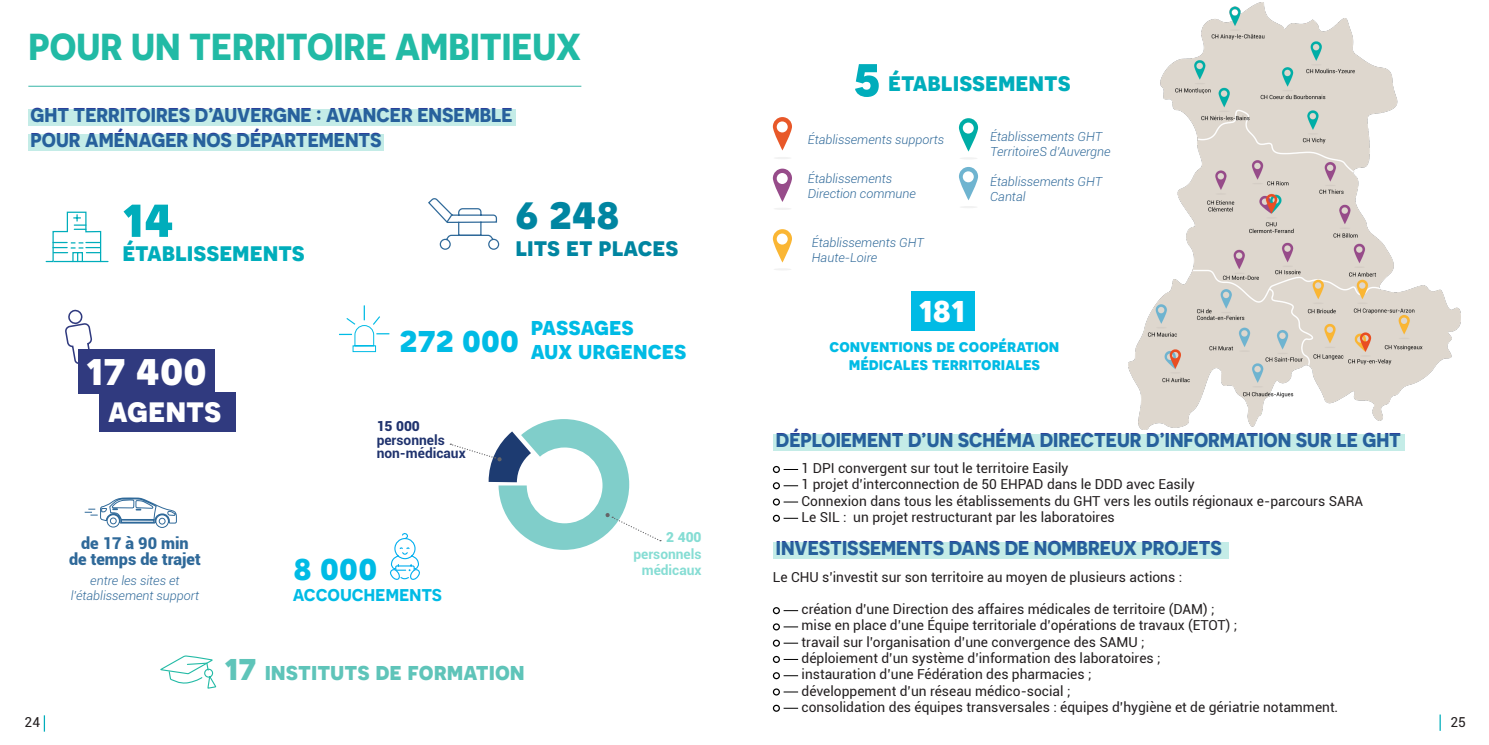
<style>
.page{position:relative;width:1489px;height:745px;background:#fff}
.page>*{position:absolute;margin:0;border:0;box-sizing:border-box;transform-origin:0 0}
.t1{font:700 57.5px "Novecentosans";color:#00adbb}
.t2{font:700 47.5px "Novecentosans";color:#0085a1}
.t3{font:700 46.25px "Novecentosans";color:#fff}
.t4{font:700 37.5px "Novecentosans";color:#22baa5}
.t5{font:700 37.5px "Novecentosans";letter-spacing:.005em;color:#00bbe5}
.t6{font:700 37.5px "Novecentosans";color:#fff}
.t7{font:700 37.5px "Novecentosans";color:#5fc4b9}
.t8{font:700 35px "Novecentosans";color:#fff}
.t9{font:700 26.25px "Novecentosans";color:#00adbb}
.t10{font:700 26.25px "Novecentosans";color:#0085a1}
.t11{font:700 25px "Novecentosans";color:#5fc4b9}
.t12{font:700 25px "Novecentosans";color:#00bbe5}
.t13{font:600 21.25px "Novecentosans";letter-spacing:-.01em;color:#00bbe5}
.t14{font:700 20px "Novecentosans";color:#2a419a}
.t15{font:700 17.5px "Novecentosans";color:#00bbe5}
.t16{font:900 16.25px "Roboto";color:#2f6999}
.t17{font:13.75px "Roboto";color:#231f20}
.t18{font:700 13.75px "Roboto";color:#20336e}
.t19{font:700 13.75px "Roboto";color:#86ddd4}
.t20{font:900 13.75px "Roboto";color:#20336e}
.t21{font:900 13.75px "Roboto";color:#86ddd4}
.t22{font:italic 300 12.5px/15px "Roboto";color:#2f6999}
</style>
<div class="page">
<svg style="left:1439px;top:714px;width:1px;height:16px"></svg>
<svg style="left:44px;top:715px;width:1px;height:16px"></svg>
<div style="left:911px;top:291px;width:63px;height:39px;background:#00bbe5"></div>
<svg style="left:772px;top:168px;width:20px;height:34px"></svg>
<hr style="left:773px;top:207px;width:18px;height:3px;background:#f2f2f2;border-radius:50%">
<svg style="left:776px;top:157px;width:13px;height:2px"></svg>
<svg style="left:772px;top:117px;width:20px;height:33px"></svg>
<svg style="left:958px;top:118px;width:20px;height:33px"></svg>
<svg style="left:960px;top:158px;width:17px;height:1px"></svg>
<svg style="left:959px;top:167px;width:19px;height:33px"></svg>
<svg style="left:961px;top:206px;width:15px;height:2px"></svg>
<svg style="left:772px;top:229px;width:20px;height:33px"></svg>
<svg style="left:774px;top:269px;width:17px;height:1px"></svg>
<div style="left:772px;top:606px;width:8px;height:7px;border:1px solid #000;border-radius:50%"></div>
<svg style="left:783px;top:610px;width:15px;height:1px"></svg>
<div style="left:772px;top:623px;width:8px;height:7px;border:1px solid #000;border-radius:50%"></div>
<svg style="left:783px;top:626px;width:15px;height:1px"></svg>
<div style="left:772px;top:639px;width:8px;height:7px;border:1px solid #000;border-radius:50%"></div>
<svg style="left:783px;top:642px;width:15px;height:1px"></svg>
<div style="left:772px;top:655px;width:8px;height:7px;border:1px solid #000;border-radius:50%"></div>
<svg style="left:784px;top:658px;width:14px;height:1px"></svg>
<div style="left:772px;top:671px;width:8px;height:7px;border:1px solid #000;border-radius:50%"></div>
<svg style="left:783px;top:675px;width:15px;height:1px"></svg>
<div style="left:772px;top:688px;width:8px;height:7px;border:1px solid #000;border-radius:50%"></div>
<svg style="left:783px;top:691px;width:15px;height:1px"></svg>
<div style="left:772px;top:704px;width:8px;height:7px;border:1px solid #000;border-radius:50%"></div>
<svg style="left:783px;top:707px;width:15px;height:1px"></svg>
<div style="left:772px;top:434px;width:632px;height:16px;background:#c4ece7"></div>
<div style="left:772px;top:541px;width:456px;height:17px;background:#c4ece7"></div>
<div style="left:772px;top:465px;width:8px;height:7px;border:1px solid #000;border-radius:50%"></div>
<svg style="left:783px;top:469px;width:15px;height:1px"></svg>
<div style="left:772px;top:482px;width:8px;height:7px;border:1px solid #000;border-radius:50%"></div>
<svg style="left:783px;top:485px;width:15px;height:1px"></svg>
<div style="left:772px;top:498px;width:8px;height:7px;border:1px solid #000;border-radius:50%"></div>
<svg style="left:783px;top:501px;width:15px;height:1px"></svg>
<div style="left:772px;top:514px;width:8px;height:7px;border:1px solid #000;border-radius:50%"></div>
<svg style="left:783px;top:517px;width:15px;height:1px"></svg>
<div style="left:99px;top:392px;width:137px;height:39px;background:#303a7f"></div>
<hr style="left:28px;top:86px;width:553px;height:1px;background:#5fc4b9">
<div style="left:79px;top:349px;width:136px;height:45px;background:#303a7f"></div>
<svg style="left:450px;top:419px;width:211px;height:130px"></svg>
<div style="left:28px;top:109px;width:488px;height:16px;background:#c4ece7"></div>
<svg style="left:65px;top:309px;width:27px;height:55px"></svg>
<svg style="left:339px;top:305px;width:50px;height:47px"></svg>
<svg style="left:160px;top:655px;width:57px;height:34px"></svg>
<svg style="left:84px;top:497px;width:93px;height:30px"></svg>
<svg style="left:390px;top:533px;width:30px;height:46px"></svg>
<svg style="left:45px;top:211px;width:64px;height:51px"></svg>
<svg style="left:428px;top:198px;width:72px;height:52px"></svg>
<div style="left:28px;top:134px;width:355px;height:17px;background:#c4ece7"></div>
<img style="left:1128px;top:3px;width:332px;height:426px">
<p class="t4" style="left:28px;top:24px;width:554px">POUR UN TERRITOIRE AMBITIEUX</p>
<p class="t14" style="left:30px;top:102px;width:483px">GHT TERRITOIRES D’AUVERGNE : AVANCER ENSEMBLE</p>
<p class="t14" style="left:30px;top:128px;width:353px">POUR AMÉNAGER NOS DÉPARTEMENTS</p>
<p class="t1" style="left:122px;top:181px;width:53px">14</p>
<p class="t2" style="left:515px;top:182px;width:106px">6 248</p>
<p class="t9" style="left:122px;top:235px;width:184px">établissements</p>
<p class="t10" style="left:515px;top:230px;width:164px">lits et places</p>
<p class="t3" style="left:86px;top:340px;width:122px">17 400</p>
<p class="t8" style="left:108px;top:388px;width:115px">agents</p>
<p class="t5" style="left:399px;top:315px;width:121px">272 000</p>
<p class="t12" style="left:531px;top:310px;width:104px">passages</p>
<p class="t12" style="left:531px;top:334px;width:157px">aux urgences</p>
<p class="t20" style="left:376px;top:416px;width:45px">15 000</p>
<p class="t18" style="left:376px;top:430px;width:70px">personnels</p>
<p class="t18" style="left:376px;top:443px;width:91px">non-médicaux</p>
<p class="t16" style="left:81px;top:531px;width:109px">de 17 à 90 min</p>
<p class="t16" style="left:69px;top:547px;width:133px">de temps de trajet</p>
<p class="t22" style="left:90px;top:571px;width:91px">entre les sites et</p>
<p class="t22" style="left:71px;top:586px;width:130px">l’établissement support</p>
<p class="t5" style="left:293px;top:543px;width:85px">8 000</p>
<p class="t13" style="left:293px;top:580px;width:151px">accouchements</p>
<p class="t7" style="left:224px;top:643px;width:33px">17</p>
<p class="t11" style="left:265px;top:655px;width:262px">instituts de formation</p>
<p class="t21" style="left:666px;top:527px;width:37px">2 400</p>
<p class="t19" style="left:633px;top:543px;width:70px">personnels</p>
<p class="t19" style="left:641px;top:560px;width:61px">médicaux</p>
<p class="t1" style="left:853px;top:41px;width:29px">5</p>
<p class="t9" style="left:888px;top:65px;width:184px">établissements</p>
<p class="t22" style="left:807px;top:131px;width:138px">Établissements supports</p>
<p class="t22" style="left:990px;top:128px;width:122px">Établissements GHT<br>TerritoireS d’Auvergne</p>
<p class="t22" style="left:990px;top:174px;width:114px">Établissements GHT<br>Cantal</p>
<p class="t22" style="left:811px;top:234px;width:114px">Établissements GHT<br>Haute-Loire</p>
<p class="t22" style="left:807px;top:171px;width:86px">Établissements</p>
<p class="t22" style="left:807px;top:186px;width:110px">Direction commune</p>
<p class="t6" style="left:918px;top:286px;width:48px">181</p>
<p class="t15" style="left:829px;top:334px;width:231px">conventions de coopération</p>
<p class="t15" style="left:848px;top:353px;width:193px">médicales territoriales</p>
<p class="t14" style="left:775px;top:427px;width:626px">DÉPLOIEMENT D’UN SCHÉMA DIRECTEUR D’INFORMATION SUR LE GHT</p>
<p class="t17" style="left:801px;top:458px;width:268px">1 DPI convergent sur tout le territoire Easily</p>
<p class="t17" style="left:801px;top:474px;width:394px">1 projet d’interconnection de 50 EHPAD dans le DDD avec Easily</p>
<p class="t17" style="left:801px;top:490px;width:563px">Connexion dans tous les établissements du GHT vers les outils régionaux e-parcours SARA</p>
<p class="t17" style="left:801px;top:507px;width:315px">Le SIL : un projet restructurant par les laboratoires</p>
<p class="t14" style="left:775px;top:535px;width:447px">INVESTISSEMENTS DANS DE NOMBREUX PROJETS</p>
<p class="t17" style="left:772px;top:566px;width:411px">Le CHU s’investit sur son territoire au moyen de plusieurs actions :</p>
<p class="t17" style="left:801px;top:599px;width:415px">création d’une Direction des affaires médicales de territoire (DAM) ;</p>
<p class="t17" style="left:801px;top:615px;width:437px">mise en place d’une Équipe territoriale d’opérations de travaux (ETOT) ;</p>
<p class="t17" style="left:801px;top:631px;width:345px">travail sur l’organisation d’une convergence des SAMU ;</p>
<p class="t17" style="left:801px;top:648px;width:360px">déploiement d’un système d’information des laboratoires ;</p>
<p class="t17" style="left:801px;top:664px;width:291px">instauration d’une Fédération des pharmacies ;</p>
<p class="t17" style="left:801px;top:680px;width:270px">développement d’un réseau médico-social ;</p>
<p class="t17" style="left:801px;top:696px;width:538px">consolidation des équipes transversales : équipes d’hygiène et de gériatrie notamment.</p>
<p class="t17" style="left:25px;top:711px;width:17px">24</p>
<p class="t17" style="left:1450px;top:712px;width:17px">25</p>
</div>
